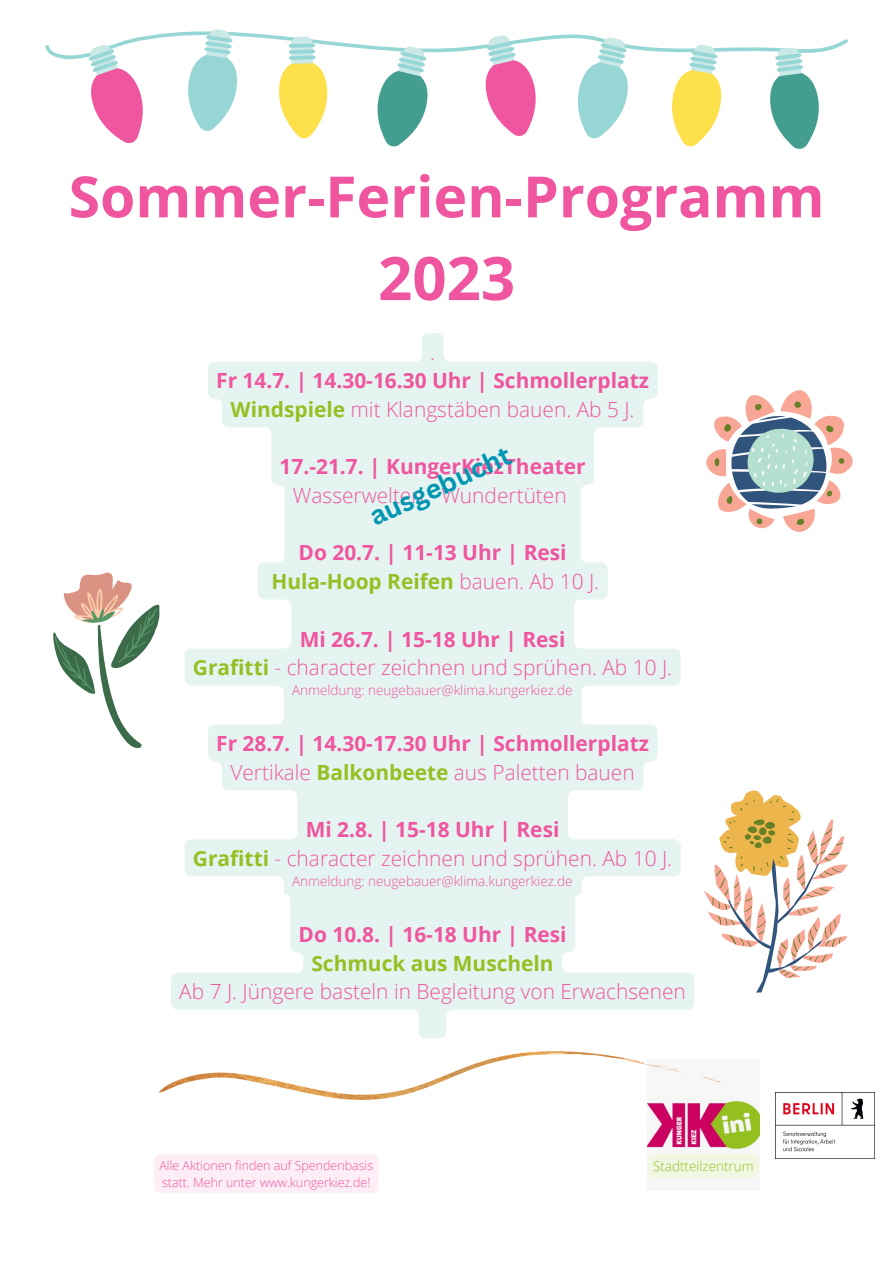
<style>
.page{position:relative;width:893px;height:1263px;background:#fff}
.page>*{position:absolute;margin:0;border:0;box-sizing:border-box;transform-origin:0 0}
.t1{font:700 60px "Open Sans";color:#ef569f}
.t2{font:700 57px "Open Sans";color:#ef569f}
.t3{font:700 26.78px "Canva Sans";color:#0097b2}
.t4{font:300 20.85px "Open Sans";color:#ef569f}
.t5{font:700 20.85px "Open Sans";color:#ef569f}
.t6{font:700 20.85px "Open Sans";color:#95c024}
.t7{font:300 13.5px "Open Sans";color:#ef569f}
.t8{font:300 13.5px "Open Sans";color:#95c024}
.t9{font:300 12.45px "Open Sans";color:#ef569f}
.s1{font-weight:700;color:#95c024}
.s2{font-weight:300;color:#ef569f}
</style>
<div class="page">
<svg style="left:45px;top:29px;width:803px;height:120px"></svg>
<svg style="left:704px;top:790px;width:144px;height:202px"></svg>
<svg style="left:171px;top:333px;width:523px;height:705px;fill:#e5f3f1"></svg>
<svg style="left:53px;top:572px;width:106px;height:176px"></svg>
<svg style="left:706px;top:390px;width:146px;height:142px"></svg>
<img style="left:647px;top:1082px;width:112px;height:71px">
<img style="left:159px;top:1051px;width:563px;height:48px">
<img style="left:775px;top:1092px;width:99px;height:66px">
<div style="left:154px;top:1154px;width:224px;height:39px;background:#fdedf5;border-radius:5px"></div>
<div style="left:647px;top:1154px;width:112px;height:24px;background:#f2f7e3"></div>
<p class="t2" style="left:69px;top:156px;width:757px">Sommer-Ferien-Programm</p>
<p class="t1" style="left:378px;top:236px;width:138px">2023</p>
<p class="t4" style="left:430px;top:337px;width:6px">.</p>
<p class="t5" style="left:216px;top:366px;width:434px">Fr 14.7. | 14.30-16.30 Uhr | Schmollerplatz</p>
<p class="t4" style="left:230px;top:395px;width:405px"><span class="s1">Windspiele</span> mit Klangstäben bauen. Ab 5 J.</p>
<p class="t5" style="left:279px;top:452px;width:307px">17.-21.7. | KungerKiezTheater</p>
<p class="t4" style="left:293px;top:481px;width:275px">Wasserwelten - Wundertüten</p>
<p class="t3" style="left:363px;top:501px;width:154px;rotate:-25deg">ausgebucht</p>
<p class="t5" style="left:298px;top:538px;width:269px">Do 20.7. | 11-13 Uhr | Resi</p>
<p class="t6" style="left:271px;top:567px;width:329px">Hula-Hoop Reifen <span class="s2">bauen. Ab 10 J.</span></p>
<p class="t5" style="left:300px;top:624px;width:267px">Mi 26.7. | 15-18 Uhr | Resi</p>
<p class="t4" style="left:193px;top:653px;width:481px"><span class="s1">Grafitti</span> - character zeichnen und sprühen. Ab 10 J.</p>
<p class="t7" style="left:292px;top:681px;width:282px">Anmeldung: neugebauer@klima.kungerkiez.de</p>
<p class="t5" style="left:216px;top:729px;width:434px">Fr 28.7. | 14.30-17.30 Uhr | Schmollerplatz</p>
<p class="t4" style="left:230px;top:757px;width:406px">Vertikale <span class="s1">Balkonbeete</span> aus Paletten bauen</p>
<p class="t5" style="left:306px;top:815px;width:255px">Mi 2.8. | 15-18 Uhr | Resi</p>
<p class="t4" style="left:193px;top:844px;width:481px"><span class="s1">Grafitti</span> - character zeichnen und sprühen. Ab 10 J.</p>
<p class="t7" style="left:292px;top:872px;width:282px">Anmeldung: neugebauer@klima.kungerkiez.de</p>
<p class="t5" style="left:298px;top:919px;width:269px">Do 10.8. | 16-18 Uhr | Resi</p>
<p class="t6" style="left:311px;top:948px;width:244px">Schmuck aus Muscheln</p>
<p class="t4" style="left:179px;top:977px;width:508px">Ab 7 J. Jüngere basteln in Begleitung von Erwachsenen</p>
<p class="t9" style="left:159px;top:1156px;width:215px">Alle Aktionen finden auf Spendenbasis</p>
<p class="t9" style="left:162px;top:1173px;width:210px">statt. Mehr unter www.kungerkiez.de!</p>
<p class="t8" style="left:653px;top:1156px;width:102px">Stadtteilzentrum</p>
</div>
